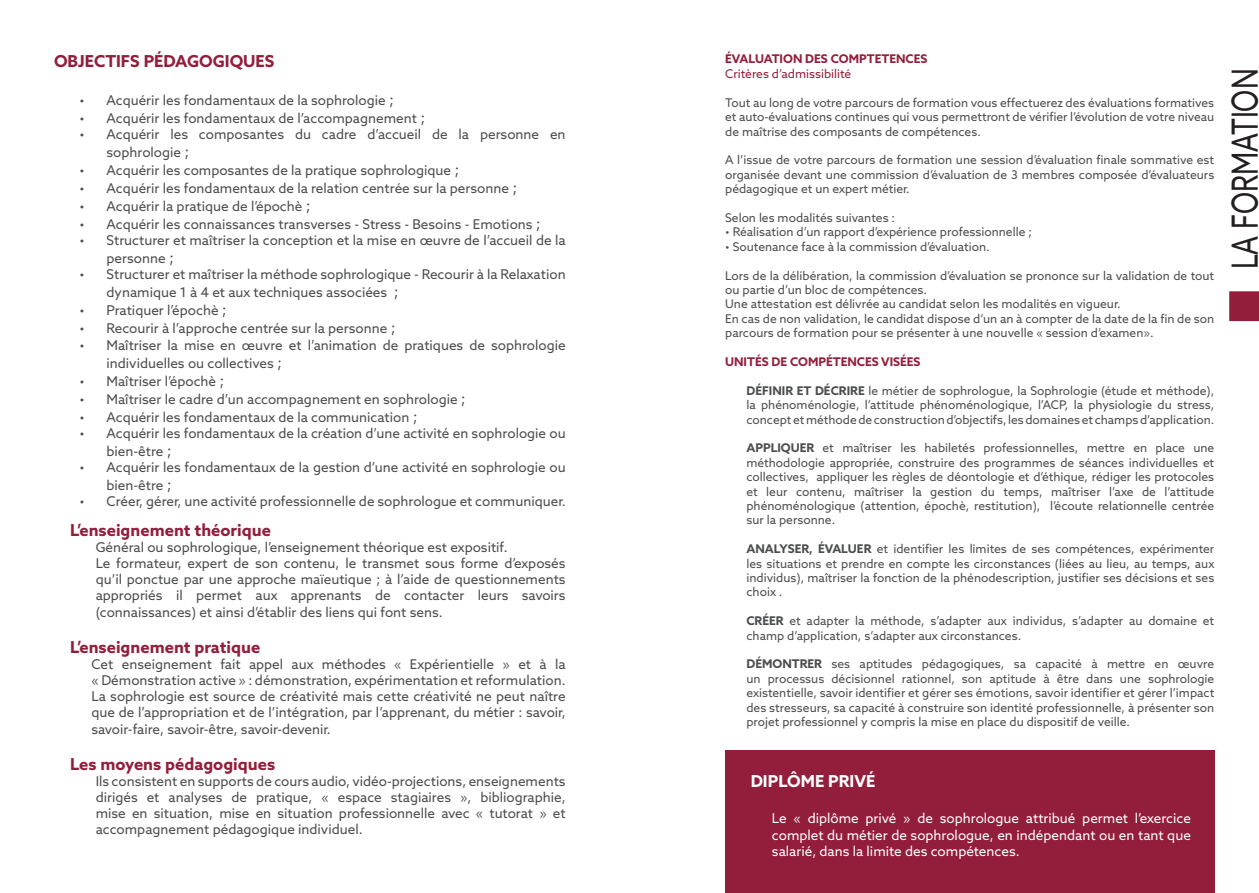
<style>
.page{position:relative;width:1259px;height:893px;background:#fff}
.page>*{position:absolute;margin:0;border:0;box-sizing:border-box;transform-origin:0 0}
.t1{font:36px "Azo Sans";color:#231f20;scale:.75 1}
.t2{font:700 16.5px "Azo Sans";color:#931e3b}
.t3{font:700 16.5px "Azo Sans";color:#fff}
.t4{font:13.5px/16.2px "Azo Sans";color:#4b4c4d}
.t5{font:13.5px/16.2px "Azo Sans";color:#fff;text-align:justify}
.t6{font:12px/14.4px "Azo Sans";color:#4b4c4d;text-align:justify}
.t7{font:700 12px "Azo Sans";color:#931e3b}
.t8{font:12px "Azo Sans";color:#931e3b}
.s1{font-size:15px}
.s2{font-weight:700}
</style>
<div class="page">
<div style="left:725px;top:750px;width:489px;height:143px;background:#931e3b"></div>
<div style="left:1230px;top:292px;width:28px;height:28px;background:#931e3b"></div>
<div style="left:1229px;top:291px;width:30px;height:30px;border:2px solid #931e3b"></div>
<p class="t2" style="left:54px;top:50px;width:222px">OBJECTIFS PÉDAGOGIQUES</p>
<p class="t4" style="left:80px;top:92px;width:316px">• Acquérir les fondamentaux de la sophrologie <span class="s1">;</span></p>
<p class="t4" style="left:80px;top:110px;width:347px">• Acquérir les fondamentaux de l’accompagnement <span class="s1">;</span></p>
<p class="t4" style="left:107px;top:125px;width:460px;line-height:18px;text-indent:-27px">• Acquérir les composantes du cadre d’accueil de la personne en sophrologie <span class="s1">;</span></p>
<p class="t4" style="left:80px;top:162px;width:381px">• Acquérir les composantes de la pratique sophrologique <span class="s1">;</span></p>
<p class="t4" style="left:80px;top:180px;width:439px">• Acquérir les fondamentaux de la relation centrée sur la personne <span class="s1">;</span></p>
<p class="t4" style="left:80px;top:198px;width:232px">• Acquérir la pratique de l’épochè <span class="s1">;</span></p>
<p class="t4" style="left:80px;top:216px;width:462px">• Acquérir les connaissances transverses - Stress - Besoins - Emotions <span class="s1">;</span></p>
<p class="t4" style="left:107px;top:231px;width:461px;line-height:18px;text-indent:-27px">• Structurer et maîtriser la conception et la mise en œuvre de l’accueil de la personne <span class="s1">;</span></p>
<p class="t4" style="left:107px;top:265px;width:460px;line-height:18px;text-indent:-27px">• Structurer et maîtriser la méthode sophrologique - Recourir à la Relaxation dynamique 1 à 4 et aux techniques associées <span class="s1">;</span></p>
<p class="t4" style="left:80px;top:302px;width:149px">• Pratiquer l’épochè <span class="s1">;</span></p>
<p class="t4" style="left:80px;top:320px;width:317px">• Recourir à l’approche centrée sur la personne <span class="s1">;</span></p>
<p class="t4" style="left:107px;top:336px;width:460px;line-height:18px;text-indent:-27px">• Maîtriser la mise en œuvre et l’animation de pratiques de sophrologie individuelles ou collectives <span class="s1">;</span></p>
<p class="t4" style="left:80px;top:373px;width:146px">• Maîtriser l’épochè <span class="s1">;</span></p>
<p class="t4" style="left:80px;top:391px;width:388px">• Maîtriser le cadre d’un accompagnement en sophrologie <span class="s1">;</span></p>
<p class="t4" style="left:80px;top:409px;width:339px">• Acquérir les fondamentaux de la communication <span class="s1">;</span></p>
<p class="t4" style="left:107px;top:424px;width:461px;line-height:18px;text-indent:-27px">• Acquérir les fondamentaux de la création d’une activité en sophrologie ou bien-être <span class="s1">;</span></p>
<p class="t4" style="left:107px;top:458px;width:460px;line-height:18px;text-indent:-27px">• Acquérir les fondamentaux de la gestion d’une activité en sophrologie ou bien-être <span class="s1">;</span></p>
<p class="t4" style="left:80px;top:493px;width:488px">• Créer, gérer, une activité professionnelle de sophrologue et communiquer.</p>
<p class="t2" style="left:70px;top:519px;width:202px">L’enseignement théorique</p>
<p class="t4" style="left:96px;top:539px;width:413px">Général ou sophrologique, l’enseignement théorique est expositif.</p>
<p class="t4" style="left:96px;top:555px;width:471px;text-align:justify">Le formateur, expert de son contenu, le transmet sous forme d’exposés qu’il ponctue par une approche maïeutique ; à l’aide de questionnements appropriés il permet aux apprenants de contacter leurs savoirs (connaissances) et ainsi d’établir des liens qui font sens.</p>
<p class="t2" style="left:70px;top:636px;width:192px">L’enseignement pratique</p>
<p class="t4" style="left:91px;top:656px;width:476px;text-align:justify">Cet enseignement fait appel aux méthodes « Expérientielle » et à la « Démonstration active » : démonstration, expérimentation et reformulation.<br>La sophrologie est source de créativité mais cette créativité ne peut naître que de l’appropriation et de l’intégration, par l’apprenant, du métier : savoir, savoir-faire, savoir-être, savoir-devenir.</p>
<p class="t2" style="left:70px;top:753px;width:207px">Les moyens pédagogiques</p>
<p class="t4" style="left:96px;top:773px;width:471px;text-align:justify">Ils consistent en supports de cours audio, vidéo-projections, enseignements dirigés et analyses de pratique, « espace stagiaires », bibliographie, mise en situation, mise en situation professionnelle avec « tutorat » et accompagnement pédagogique individuel.</p>
<p class="t7" style="left:725px;top:51px;width:204px">ÉVALUATION DES COMPTETENCES</p>
<p class="t8" style="left:725px;top:66px;width:128px">Critères d’admissibilité</p>
<p class="t6" style="left:725px;top:95px;width:490px">Tout au long de votre parcours de formation vous effectuerez des évaluations formatives et auto-évaluations continues qui vous permettront de vérifier l’évolution de votre niveau de maîtrise des composants de compétences.</p>
<p class="t6" style="left:725px;top:153px;width:491px">A l’issue de votre parcours de formation une session d’évaluation finale sommative est organisée devant une commission d’évaluation de 3 membres composée d’évaluateurs pédagogique et un expert métier.</p>
<p class="t6" style="left:725px;top:210px;width:171px">Selon les modalités suivantes :</p>
<p class="t6" style="left:725px;top:225px;width:308px">• Réalisation d’un rapport d’expérience professionnelle ;</p>
<p class="t6" style="left:725px;top:239px;width:266px">• Soutenance face à la commission d’évaluation.</p>
<p class="t6" style="left:725px;top:268px;width:490px">Lors de la délibération, la commission d’évaluation se prononce sur la validation de tout ou partie d’un bloc de compétences.</p>
<p class="t6" style="left:725px;top:297px;width:397px">Une attestation est délivrée au candidat selon les modalités en vigueur.</p>
<p class="t6" style="left:725px;top:311px;width:490px">En cas de non validation, le candidat dispose d’un an à compter de la date de la fin de son parcours de formation pour se présenter à une nouvelle « session d’examen».</p>
<p class="t7" style="left:725px;top:354px;width:197px">UNITÉS DE COMPÉTENCES VISÉES</p>
<p class="t6" style="left:746px;top:383px;width:469px"><span class="s2">DÉFINIR ET DÉCRIRE</span> le métier de sophrologue, la Sophrologie (étude et méthode), la phénoménologie, l’attitude phénoménologique, l’ACP, la physiologie du stress, concept et méthode de construction d’objectifs, les domaines et champs d’application.</p>
<p class="t6" style="left:746px;top:441px;width:469px"><span class="s2">APPLIQUER</span> et maîtriser les habiletés professionnelles, mettre en place une méthodologie appropriée, construire des programmes de séances individuelles et collectives, appliquer les règles de déontologie et d’éthique, rédiger les protocoles et leur contenu, maîtriser la gestion du temps, maîtriser l’axe de l’attitude phénoménologique (attention, épochè, restitution), l’écoute relationnelle centrée sur la personne.</p>
<p class="t6" style="left:746px;top:541px;width:469px"><span class="s2">ANALYSER, ÉVALUER</span> et identifier les limites de ses compétences, expérimenter les situations et prendre en compte les circonstances (liées au lieu, au temps, aux individus), maîtriser la fonction de la phénodescription, justifier ses décisions et ses choix .</p>
<p class="t6" style="left:746px;top:613px;width:469px"><span class="s2">CRÉER</span> et adapter la méthode, s’adapter aux individus, s’adapter au domaine et champ d’application, s’adapter aux circonstances.</p>
<p class="t6" style="left:746px;top:657px;width:469px"><span class="s2">DÉMONTRER</span> ses aptitudes pédagogiques, sa capacité à mettre en œuvre un processus décisionnel rationnel, son aptitude à être dans une sophrologie existentielle, savoir identifier et gérer ses émotions, savoir identifier et gérer l’impact des stresseurs, sa capacité à construire son identité professionnelle, à présenter son projet professionnel y compris la mise en place du dispositif de veille.</p>
<p class="t1" style="left:1221px;top:269px;width:269px;rotate:-90deg">LA FORMATION</p>
<p class="t3" style="left:750px;top:770px;width:126px">DIPLÔME PRIVÉ</p>
<p class="t5" style="left:772px;top:810px;width:420px">Le « diplôme privé » de sophrologue attribué permet l’exercice complet du métier de sophrologue, en indépendant ou en tant que salarié, dans la limite des compétences.</p>
</div>
